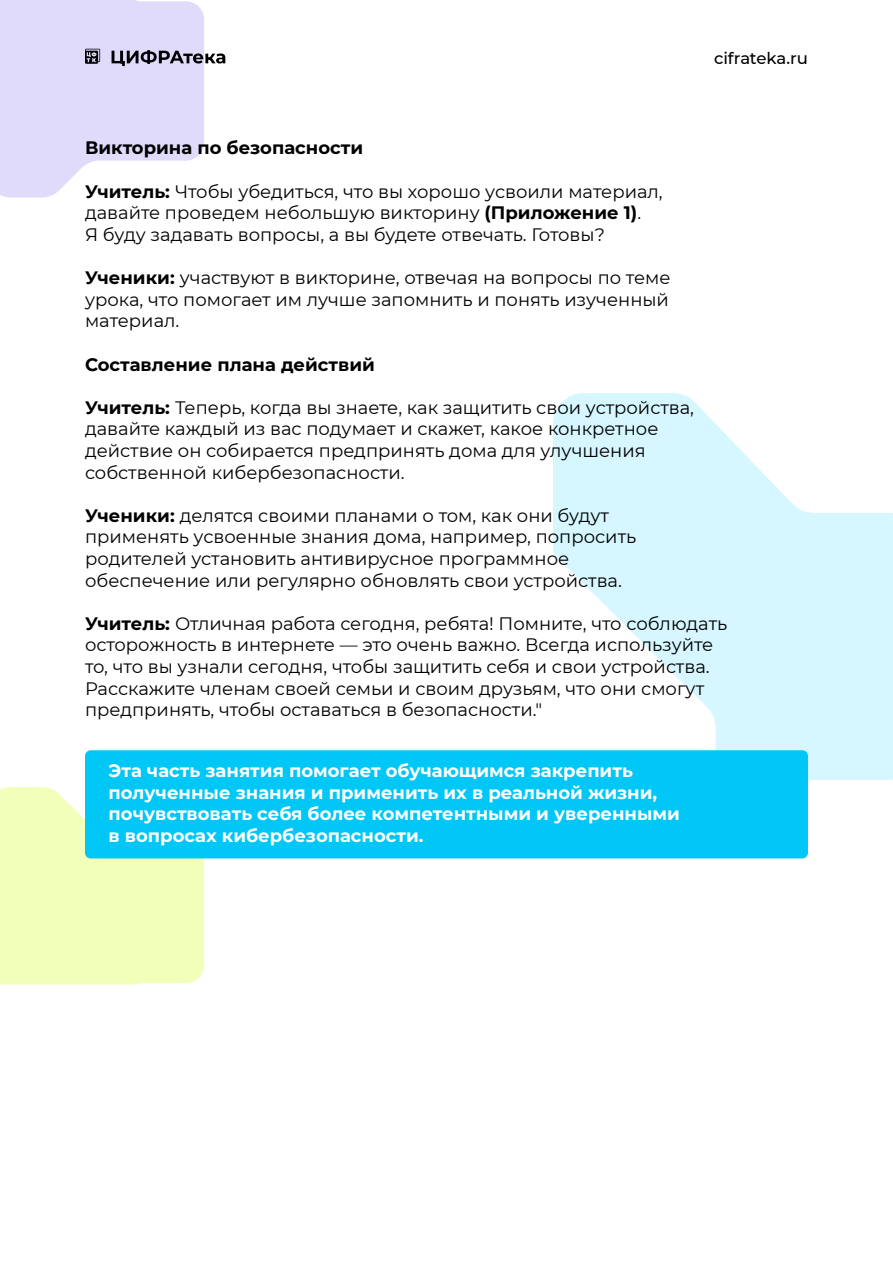
<style>
.page{position:relative;width:893px;height:1263px;background:#fff}
.page>*{position:absolute;margin:0;border:0;box-sizing:border-box;transform-origin:0 0}
.t1{font:18px/21.6px "Montserrat";color:#000}
.t2{font:700 18px/21.6px "Montserrat";color:#fff}
.t3{font:700 18px "Montserrat";color:#000}
.t4{font:500 16.5px "Montserrat";letter-spacing:-.01em;color:#000}
.s1{font-weight:700}
</style>
<div class="page">
<svg style="left:553px;top:393px;width:340px;height:387px;fill:#d6f7ff"></svg>
<div style="left:0;top:787px;width:204px;height:197px;background:#f2ffb8"></div>
<svg style="left:0;top:0;width:225px;height:197px"></svg>
<div style="left:85px;top:750px;width:723px;height:108px;background:#00c7f6;border-radius:6px"></div>
<p class="t4" style="left:714px;top:46px;width:95px">cifrateka.ru</p>
<p class="t3" style="left:85px;top:135px;width:280px">Викторина по безопасности</p>
<p class="t1" style="left:85px;top:180px;width:579px"><span class="s1">Учитель:</span> Чтобы убедиться, что вы хорошо усвоили материал, давайте проведем небольшую викторину <span class="s1">(Приложение 1)</span>.<br>Я буду задавать вопросы, а вы будете отвечать. Готовы?</p>
<p class="t1" style="left:85px;top:266px;width:587px;text-align:justify"><span class="s1">Ученики:</span> участвуют в викторине, отвечая на вопросы по теме урока, что помогает им лучше запомнить и понять изученный материал.</p>
<p class="t3" style="left:85px;top:351px;width:291px">Составление плана действий</p>
<p class="t1" style="left:85px;top:396px;width:611px"><span class="s1">Учитель:</span> Теперь, когда вы знаете, как защитить свои устройства, давайте каждый из вас подумает и скажет, какое конкретное действие он собирается предпринять дома для улучшения собственной кибербезопасности.</p>
<p class="t1" style="left:85px;top:504px;width:553px"><span class="s1">Ученики:</span> делятся своими планами о том, как они будут применять усвоенные знания дома, например, попросить родителей установить антивирусное программное обеспечение или регулярно обновлять свои устройства.</p>
<p class="t1" style="left:85px;top:612px;width:644px"><span class="s1">Учитель:</span> Отличная работа сегодня, ребята! Помните, что соблюдать осторожность в интернете — это очень важно. Всегда используйте то, что вы узнали сегодня, чтобы защитить себя и свои устройства.<br>Расскажите членам своей семьи и своим друзьям, что они смогут предпринять, чтобы оставаться в безопасности."</p>
<p class="t2" style="left:109px;top:759px;width:573px">Эта часть занятия помогает обучающимся закрепить полученные знания и применить их в реальной жизни, почувствовать себя более компетентными и уверенными в вопросах кибербезопасности.</p>
</div>
